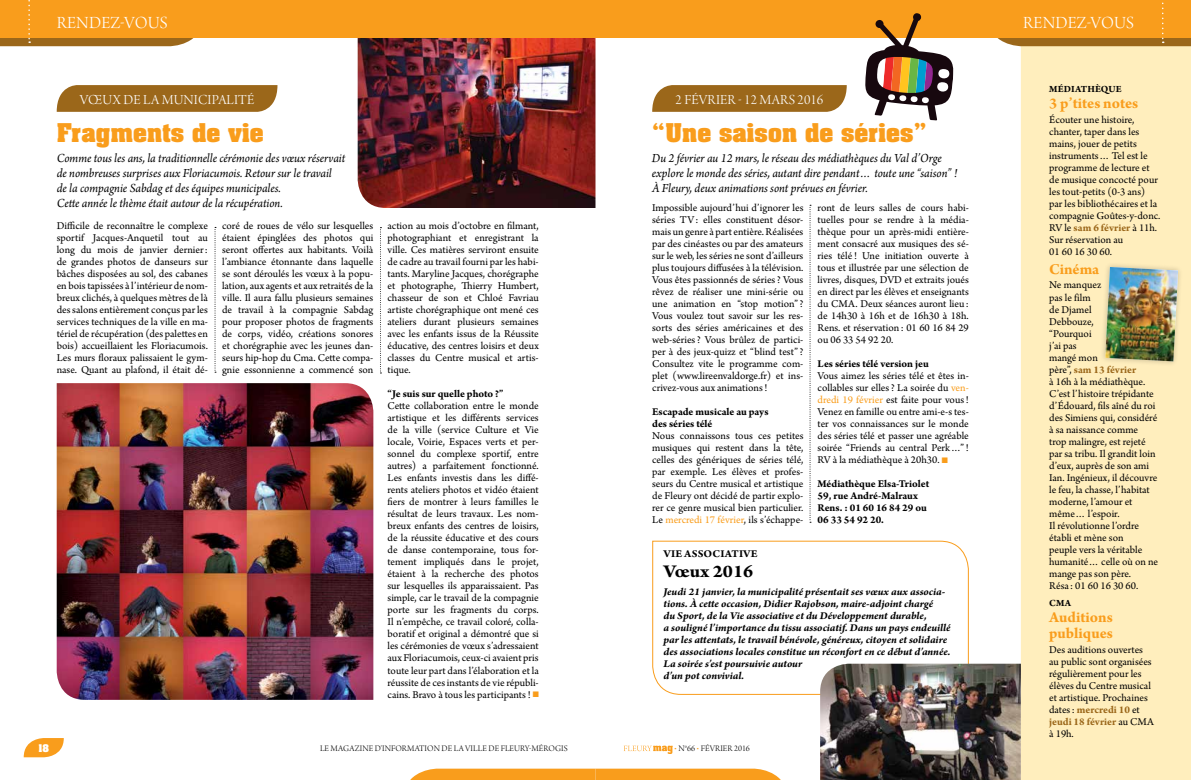
<style>
.page{position:relative;width:1191px;height:780px;background:#fff}
.page>*{position:absolute;margin:0;border:0;box-sizing:border-box;transform-origin:0 0}
.t1{font:700 22px "Aachen Std";letter-spacing:.005em;color:#f99d1c}
.t2{font:700 19px "Arno Pro";color:#000;scale:1.05 1}
.t3{font:18px "Arno Pro Light Display";color:#fff}
.t4{font:700 16px/16px "Arno Pro";letter-spacing:-.005em;color:#f99d1c}
.t5{font:14.6px "Arno Pro Light Display";letter-spacing:.01em;color:#fff}
.t6{font:italic 13px/15px "Arno Pro";letter-spacing:-.005em;color:#000;scale:.96 1}
.t7{font:11px/12px "Arno Pro";color:#000;text-align:justify}
.t8{font:italic 700 11px/12px "Arno Pro";letter-spacing:-.005em;color:#000;scale:1.05 1}
.t9{font:700 11px/12px "Arno Pro";color:#000}
.t10{font:700 11px "Arno Pro";color:#000;scale:1.05 1}
.t11{font:700 10px "Arno Pro";letter-spacing:.01em;color:#000}
.t12{font:9px "Arno Pro Light Display";letter-spacing:.01em;color:#000}
.t13{font:700 9px "Aachen Std";color:#fff}
.s1{color:#f99d1c}
.s2{font-weight:700;color:#9b671a}
</style>
<div class="page">
<div style="left:1020px;top:46px;width:171px;height:734px;background:#ffeebd"></div>
<img style="left:358px;top:38px;width:237px;height:170px">
<div style="left:0;top:0;width:1191px;height:38px;background:#f99d1c"></div>
<svg style="left:997px;top:2px;width:194px;height:44px"></svg>
<svg style="left:57px;top:85px;width:220px;height:27px;background:#9f6d23"></svg>
<svg style="left:652px;top:85px;width:194px;height:27px;background:#9f6e25"></svg>
<svg style="left:24px;top:738px;width:40px;height:19px"></svg>
<svg style="left:0;top:0;width:194px;height:46px"></svg>
<svg style="left:380px;top:227px;width:1px;height:146px"></svg>
<svg style="left:215px;top:227px;width:1px;height:146px"></svg>
<svg style="left:809px;top:205px;width:2px;height:318px"></svg>
<svg style="left:410px;top:768px;width:371px;height:12px;background:#f9a632"></svg>
<svg style="left:623px;top:745px;width:49px;height:9px"></svg>
<svg style="left:652px;top:540px;width:317px;height:155px"></svg>
<img style="left:57px;top:383px;width:316px;height:316px">
<img style="left:820px;top:663px;width:200px;height:117px">
<div style="left:1100px;top:262px;width:83px;height:104px;background:#000;opacity:.2"></div>
<img style="left:1105px;top:267px;width:73px;height:94px">
<svg style="left:865px;top:13px;width:89px;height:108px"></svg>
<div style="left:888px;top:94px;width:7px;height:6px;background:#fff;border-radius:50%"></div>
<div style="left:899px;top:95px;width:7px;height:6px;background:#fff;border-radius:50%"></div>
<div style="left:910px;top:96px;width:7px;height:6px;background:#fff;border-radius:50%"></div>
<div style="left:921px;top:97px;width:8px;height:6px;background:#fff;border-radius:50%"></div>
<h3 class="t3" style="left:57px;top:13px;width:111px">RENDEZ-VOUS</h3>
<h3 class="t5" style="left:80px;top:91px;width:94px">VŒUX DE LA MUN</h3>
<h3 class="t5" style="left:194px;top:91px;width:54px">ICIPALITÉ</h3>
<h3 class="t5" style="left:675px;top:91px;width:149px">2 FÉVRIER - 12 MARS 2016</h3>
<h1 class="t1" style="left:57px;top:116px;width:208px">Fragments de vie</h1>
<p class="t6" style="left:57px;top:151px;width:302px">Comme tous les ans, la traditionnelle cérémonie des vœux réservait de nombreuses surprises aux Floriacumois. Retour sur le travail<br>de la compagnie Sabdag et des équipes municipales.<br>Cette année le thème était autour de la récupération.</p>
<p class="t7" style="left:57px;top:220px;width:153px">Difficile de reconnaître le complexe sportif Jacques-Anquetil tout au long du mois de janvier dernier: de grandes photos de danseurs sur bâches disposées au sol, des cabanes en bois tapissées à l’intérieur de nom&shy;breux clichés, à quelques mètres de là des salons entièrement conçus par les services techniques de la ville en ma&shy;tériel de récupération (des palettes en bois) accueillaient les Floriacumois.<br>Les murs floraux palissaient le gym&shy;nase. Quant au plafond, il était dé-</p>
<p class="t7" style="left:222px;top:220px;width:153px">coré de roues de vélo sur lesquelles étaient épinglées des photos qui seront offertes aux habitants. Voilà l’ambiance étonnante dans laquelle se sont déroulés les vœux à la popu&shy;lation, aux agents et aux retraités de la ville. Il aura fallu plusieurs semaines de travail à la compagnie Sabdag pour proposer photos de fragments de corps, vidéo, créations sonores et chorégraphie avec les jeunes dan&shy;seurs hip-hop du Cma. Cette compa&shy;gnie essonnienne a commencé son</p>
<p class="t7" style="left:387px;top:220px;width:153px">action au mois d’octobre en filmant, photographiant et enregistrant la ville. Ces matières serviront ensuite de cadre au travail fourni par les habi&shy;tants. Maryline Jacques, chorégraphe et photographe, Thierry Humbert, chasseur de son et Chloé Favriau artiste chorégraphique ont mené ces ateliers durant plusieurs semaines avec les enfants issus de la Réussite éducative, des centres loisirs et deux classes du Centre musical et artis&shy;tique.</p>
<p class="t9" style="left:387px;top:388px;width:117px">“Je suis sur quelle photo?”</p>
<p class="t7" style="left:387px;top:400px;width:153px">Cette collaboration entre le monde artistique et les différents services de la ville (service Culture et Vie locale, Voirie, Espaces verts et per&shy;sonnel du complexe sportif, entre autres) a parfaitement fonctionné.<br>Les enfants investis dans les diffé&shy;rents ateliers photos et vidéo étaient fiers de montrer à leurs familles le résultat de leurs travaux. Les nom&shy;breux enfants des centres de loisirs, de la réussite éducative et des cours de danse contemporaine, tous for&shy;tement impliqués dans le projet, étaient à la recherche des photos sur lesquelles ils apparaissaient. Pas simple, car le travail de la compagnie porte sur les fragments du corps.<br>Il n’empêche, ce travail coloré, colla&shy;boratif et original a démontré que si les cérémonies de vœux s’adressaient aux Floriacumois, ceux-ci avaient pris toute leur part dans l’élaboration et la réussite de ces instants de vie républi&shy;cains. Bravo à tous les participants! <span class="s1">■</span></p>
<h1 class="t1" style="left:652px;top:116px;width:276px">“Une saison de séries”</h1>
<p class="t6" style="left:652px;top:151px;width:320px">Du 2 février au 12 mars, le réseau des médiathèques du Val d’Orge explore le monde des séries, autant dire pendant… toute une “saison” ! à Fleury, deux animations sont prévues en février.</p>
<p class="t7" style="left:652px;top:202px;width:153px">Impossible aujourd’hui d’ignorer les séries TV: elles constituent désor&shy;mais un genre à part entière. Réalisées par des cinéastes ou par des amateurs sur le web, les séries ne sont d’ailleurs plus toujours diffusées à la télévision.<br>Vous êtes passionnés de séries? Vous rêvez de réaliser une mini-série ou une animation en “stop motion”?<br>Vous voulez tout savoir sur les res&shy;sorts des séries américaines et des web-séries? Vous brûlez de partici&shy;per à des jeux-quizz et “blind test”?<br>Consultez vite le programme com&shy;plet (www.lireenvaldorge.fr) et ins&shy;crivez-vous aux animations!</p>
<p class="t9" style="left:652px;top:406px;width:118px">Escapade musicale au pays des séries télé</p>
<p class="t7" style="left:652px;top:430px;width:153px">Nous connaissons tous ces petites musiques qui restent dans la tête, celles des génériques de séries télé, par exemple. Les élèves et profes&shy;seurs du Centre musical et artistique de Fleury ont décidé de partir explo&shy;rer ce genre musical bien particulier.<br>Le <span class="s1">mercredi 17 février</span>, ils s’échappe-</p>
<p class="t7" style="left:817px;top:202px;width:153px">ront de leurs salles de cours habi&shy;tuelles pour se rendre à la média&shy;thèque pour un après-midi entière&shy;ment consacré aux musiques des sé&shy;ries télé ! Une initiation ouverte à tous et illustrée par une sélection de livres, disques, DVD et extraits joués en direct par les élèves et enseignants du CMA. Deux séances auront lieu : de 14h30 à 16h et de 16h30 à 18h.<br>Rens. et réservation: 01 60 16 84 29 ou 06 33 54 92 20.</p>
<p class="t9" style="left:817px;top:358px;width:113px">Les séries télé version jeu</p>
<p class="t7" style="left:817px;top:370px;width:153px">Vous aimez les séries télé et êtes in&shy;collables sur elles? La soirée du <span class="s1">ven&shy;dredi 19 février</span> est faite pour vous!<br>Venez en famille ou entre ami-e-s tes&shy;ter vos connaissances sur le monde des séries télé et passer une agréable soirée “Friends au central Perk…”!<br>RV à la médiathèque à 20h30. <span class="s1">■</span></p>
<p class="t9" style="left:817px;top:478px;width:113px">Médiathèque Elsa-Triolet<br>59, rue André-Malraux<br>Rens. : 01 60 16 84 29 ou<br>06 33 54 92 20.</p>
<p class="t10" style="left:663px;top:547px;width:91px">Vie associative</p>
<h2 class="t2" style="left:663px;top:560px;width:87px">Vœux 2016</h2>
<p class="t8" style="left:663px;top:585px;width:275px">Jeudi 21 janvier, la municipalité présentait ses vœux aux associa&shy;tions. à cette occasion, Didier Rajobson, maire-adjoint chargé<br>du Sport, de la Vie associative et du Développement durable,<br>a souligné l’importance du tissu associatif. Dans un pays endeuillé par les attentats, le travail bénévole, généreux, citoyen et solidaire des associations locales constitue un réconfort en ce début d’année.<br>La soirée s’est poursuivie autour<br>d’un pot convivial.</p>
<p class="t13" style="left:38px;top:741px;width:12px">18</p>
<p class="t12" style="left:320px;top:743px;width:249px">LE MAGAZINE D'INFORMATION DE LA VILLE DE FLEURY-MÉROGIS</p>
<p class="t12" style="left:674px;top:743px;width:77px"><span class="s1">•</span> N°66 <span class="s1">•</span> FÉVRIER 2016</p>
<h3 class="t3" style="left:1023px;top:13px;width:111px">RENDEZ-VOUS</h3>
<p class="t11" style="left:1049px;top:83px;width:74px">Médiathèque</p>
<h3 class="t4" style="left:1049px;top:96px;width:91px">3 p’tites notes</h3>
<p class="t7" style="left:1049px;top:114px;width:113px;text-align:left">écouter une histoire, chanter, taper dans les mains, jouer de petits instruments… Tel est le programme de lecture et de musique concocté pour les tout-petits (0-3 ans) par les bibliothécaires et la compagnie Goûtes-y-donc.<br>RV le <span class="s2">sam 6 février</span> à 11h.<br>Sur réservation au<br>01 60 16 30 60.</p>
<h3 class="t4" style="left:1049px;top:261px;width:52px">Cinéma</h3>
<p class="t7" style="left:1049px;top:280px;width:110px;text-align:left">Ne manquez<br>pas le film<br>de Djamel<br>Debbouze,<br>“Pourquoi<br>j’ai pas<br>mangé mon<br>père”, <span class="s2">sam 13 février<br></span>à 16h à la médiathèque.<br>C’est l’histoire trépidante d’édouard, fils aîné du roi des Simiens qui, considéré à sa naissance comme trop malingre, est rejeté par sa tribu. Il grandit loin d’eux, auprès de son ami<br>Ian. Ingénieux, il découvre le feu, la chasse, l’habitat moderne, l’amour et même… l’espoir.<br>Il révolutionne l’ordre établi et mène son<br>peuple vers la véritable humanité… celle où on ne mange pas son père.<br>Résa : 01 60 16 30 60.</p>
<p class="t11" style="left:1049px;top:597px;width:23px">CMA</p>
<h3 class="t4" style="left:1049px;top:610px;width:65px">Auditions publiques</h3>
<p class="t7" style="left:1049px;top:644px;width:106px;text-align:left">Des auditions ouvertes au public sont organisées régulièrement pour les élèves du Centre musical et artistique. Prochaines dates: <span class="s2">mercredi 10</span> et <span class="s2">jeudi 18 février</span> au CMA à 19h.</p>
</div>
